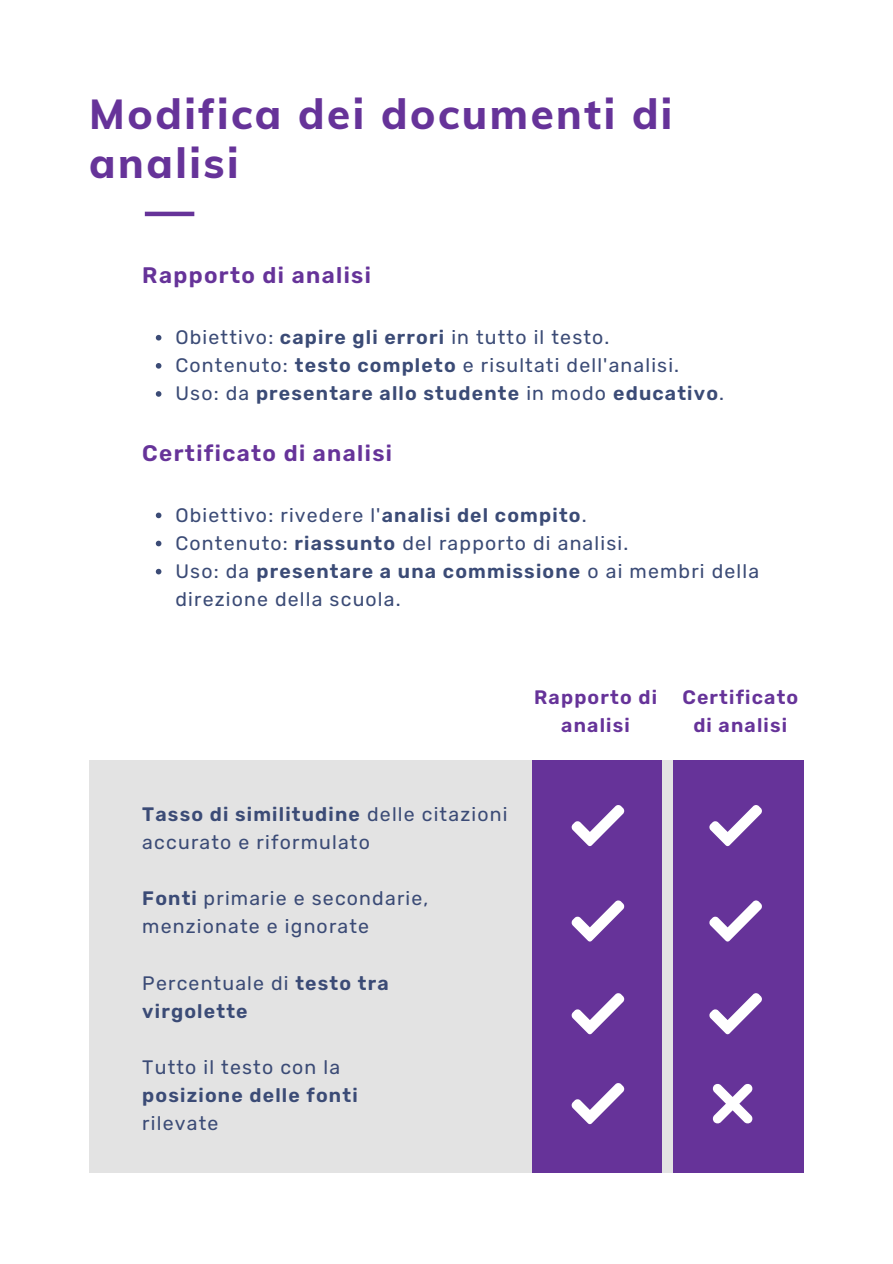
<style>
.page{position:relative;width:893px;height:1264px;background:#fff}
.page>*{position:absolute;margin:0;border:0;box-sizing:border-box;transform-origin:0 0}
.t1{font:800 42px/49.5px "Muli";letter-spacing:.06em;color:#639}
.t2{font:600 22.5px "Rubik";letter-spacing:.06em;color:#639}
.t3{font:19.5px/28px "Rubik";letter-spacing:.06em;color:#3b4b76}
.t4{font:600 19.5px/28px "Rubik";letter-spacing:.06em;color:#3b4b76}
.t5{font:600 19.5px/28px "Rubik";letter-spacing:.06em;color:#639;text-align:center}
.s1{font-weight:600}
.s2{font-weight:400}
</style>
<div class="page">
<hr style="left:145px;top:212px;width:49px;height:4px;background:#639">
<svg style="left:156px;top:335px;width:5px;height:5px"></svg>
<svg style="left:156px;top:363px;width:5px;height:5px"></svg>
<svg style="left:156px;top:391px;width:5px;height:6px"></svg>
<svg style="left:156px;top:512px;width:5px;height:6px"></svg>
<svg style="left:156px;top:540px;width:5px;height:6px"></svg>
<svg style="left:156px;top:569px;width:5px;height:5px"></svg>
<div style="left:89px;top:760px;width:714px;height:413px;background:#e3e3e3"></div>
<div style="left:532px;top:760px;width:129px;height:413px;background:#639"></div>
<div style="left:673px;top:760px;width:130px;height:413px;background:#639"></div>
<svg style="left:571px;top:805px;width:53px;height:41px"></svg>
<svg style="left:571px;top:900px;width:53px;height:41px"></svg>
<svg style="left:709px;top:900px;width:53px;height:41px"></svg>
<svg style="left:571px;top:993px;width:53px;height:41px"></svg>
<svg style="left:709px;top:993px;width:53px;height:41px"></svg>
<svg style="left:571px;top:1083px;width:53px;height:41px"></svg>
<svg style="left:712px;top:1084px;width:40px;height:39px"></svg>
<svg style="left:709px;top:805px;width:53px;height:41px"></svg>
<h1 class="t1" style="left:89px;top:88px;width:584px">Modifica dei documenti di analisi</h1>
<p class="t2" style="left:142px;top:262px;width:230px">Rapporto di analisi</p>
<p class="t3" style="left:175px;top:323px;width:550px">Obiettivo: <span class="s1">capire gli errori</span> in tutto il testo.<br>Contenuto: <span class="s1">testo completo</span> e risultati dell'analisi.<br>Uso: da <span class="s1">presentare allo studente</span> in modo <span class="s1">educativo</span>.</p>
<p class="t2" style="left:142px;top:440px;width:251px">Certificato di analisi</p>
<p class="t3" style="left:175px;top:501px;width:585px">Obiettivo: rivedere l'<span class="s1">analisi del compito</span>.<br>Contenuto: <span class="s1">riassunto</span> del rapporto di analisi.<br>Uso: da <span class="s1">presentare a una commissione</span> o ai membri della direzione della scuola.</p>
<p class="t5" style="left:534px;top:683px;width:124px">Rapporto di analisi</p>
<p class="t5" style="left:682px;top:683px;width:117px">Certificato di analisi</p>
<p class="t3" style="left:142px;top:800px;width:366px"><span class="s1">Tasso di similitudine</span> delle citazioni accurato e riformulato</p>
<p class="t3" style="left:142px;top:884px;width:287px"><span class="s1">Fonti</span> primarie e secondarie, menzionate e ignorate</p>
<p class="t4" style="left:142px;top:968px;width:248px"><span class="s2">Percentuale di</span> testo tra virgolette</p>
<p class="t3" style="left:142px;top:1053px;width:199px">Tutto il testo con la</p>
<p class="t4" style="left:142px;top:1081px;width:217px">posizione delle fonti</p>
<p class="t3" style="left:142px;top:1109px;width:78px">rilevate</p>
</div>
